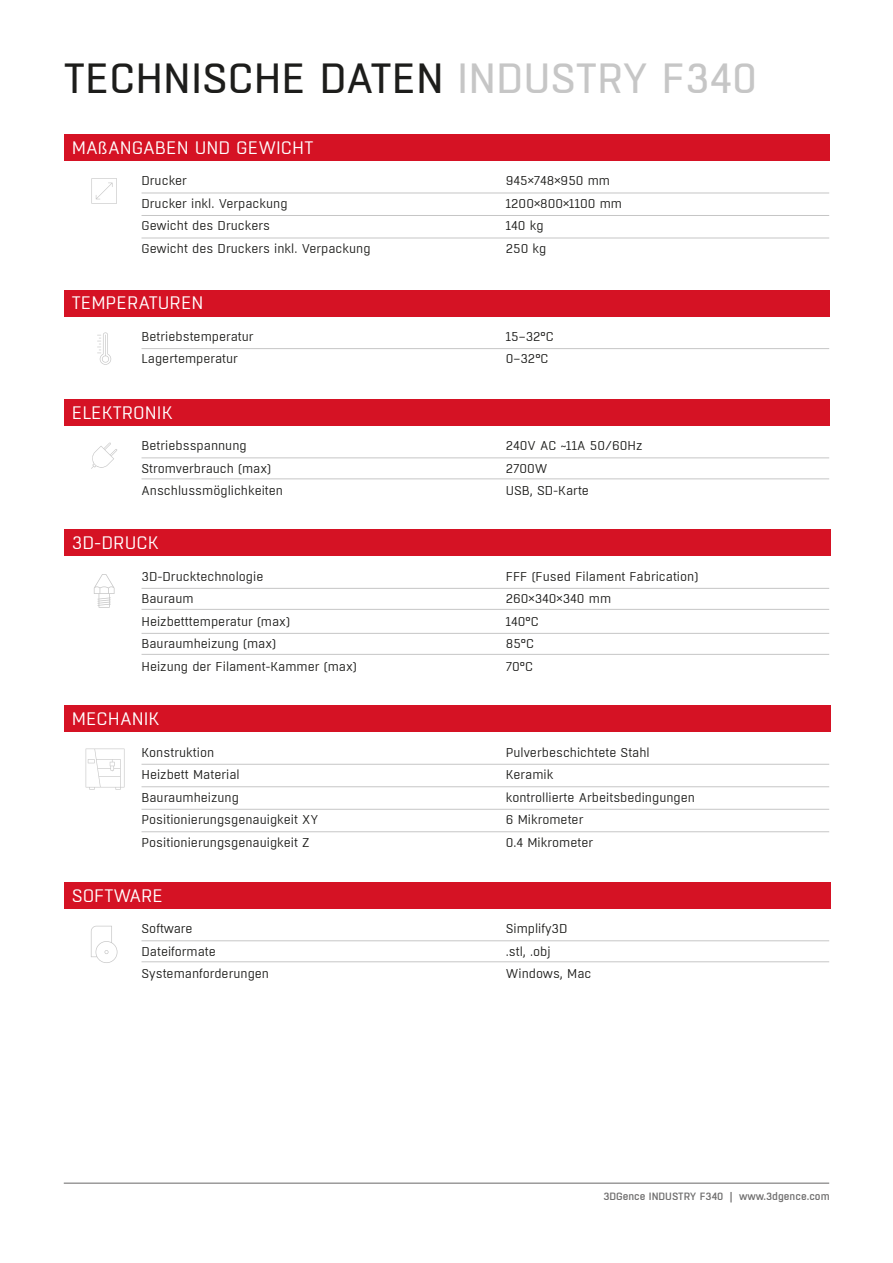
<style>
.page{position:relative;width:893px;height:1263px;background:#fff}
.page>*{position:absolute;margin:0;border:0;box-sizing:border-box;transform-origin:0 0}
.t1{font:42px "Boxed";color:#1d1d1b}
.t2{font:18px "Boxed";color:#fff}
.t3{font:12.75px/22.5px "Boxed";color:#1d1d1b}
.t4{font:500 10.5px "Boxed";color:#706f6f}
.s1{color:#c6c6c6}
</style>
<div class="page">
<svg style="left:91px;top:178px;width:26px;height:26px"></svg>
<div style="left:64px;top:134px;width:765px;height:26px;background:#d51224"></div>
<hr style="left:142px;top:193px;width:687px;height:1px;background:#c6c6c6">
<hr style="left:142px;top:215px;width:687px;height:1px;background:#c6c6c6">
<hr style="left:142px;top:238px;width:687px;height:1px;background:#c6c6c6">
<div style="left:64px;top:290px;width:765px;height:26px;background:#d51224"></div>
<hr style="left:142px;top:348px;width:687px;height:1px;background:#c6c6c6">
<div style="left:64px;top:399px;width:765px;height:26px;background:#d51224"></div>
<hr style="left:142px;top:458px;width:687px;height:1px;background:#c6c6c6">
<hr style="left:142px;top:479px;width:687px;height:1px;background:#c6c6c6">
<div style="left:64px;top:530px;width:766px;height:26px;background:#d51224"></div>
<hr style="left:142px;top:588px;width:687px;height:1px;background:#c6c6c6">
<hr style="left:142px;top:609px;width:687px;height:1px;background:#c6c6c6">
<hr style="left:142px;top:633px;width:687px;height:1px;background:#c6c6c6">
<hr style="left:142px;top:654px;width:687px;height:1px;background:#c6c6c6">
<div style="left:64px;top:706px;width:766px;height:26px;background:#d51224"></div>
<hr style="left:142px;top:764px;width:687px;height:1px;background:#c6c6c6">
<hr style="left:142px;top:786px;width:687px;height:1px;background:#c6c6c6">
<hr style="left:142px;top:809px;width:687px;height:1px;background:#c6c6c6">
<hr style="left:142px;top:831px;width:687px;height:1px;background:#c6c6c6">
<div style="left:64px;top:882px;width:766px;height:26px;background:#d51224"></div>
<hr style="left:142px;top:940px;width:687px;height:1px;background:#c6c6c6">
<hr style="left:142px;top:961px;width:687px;height:1px;background:#c6c6c6">
<svg style="left:97px;top:332px;width:14px;height:33px"></svg>
<svg style="left:91px;top:926px;width:26px;height:37px"></svg>
<svg style="left:94px;top:574px;width:21px;height:34px"></svg>
<svg style="left:91px;top:443px;width:26px;height:26px"></svg>
<svg style="left:86px;top:748px;width:39px;height:42px"></svg>
<hr style="left:64px;top:1182px;width:765px;height:2px;background:#706f6f">
<h1 class="t1" style="left:64px;top:52px;width:695px">TECHNISCHE DATEN <span class="s1">INDUSTRY F340</span></h1>
<h2 class="t2" style="left:72px;top:136px;width:243px">MAßANGABEN UND GEWICHT</h2>
<p class="t3" style="left:142px;top:170px;width:231px">Drucker<br>Drucker inkl. Verpackung<br>Gewicht des Druckers<br>Gewicht des Druckers inkl. Verpackung</p>
<h2 class="t2" style="left:72px;top:292px;width:133px">TEMPERATUREN</h2>
<p class="t3" style="left:506px;top:170px;width:118px">945×748×950 mm<br>1200×800×1100 mm<br>140 kg<br>250 kg</p>
<p class="t3" style="left:142px;top:325px;width:114px">Betriebstemperatur<br>Lagertemperatur</p>
<p class="t3" style="left:506px;top:325px;width:50px">15–32°C<br>0–32°C</p>
<h2 class="t2" style="left:72px;top:401px;width:103px">ELEKTRONIK</h2>
<p class="t3" style="left:142px;top:435px;width:143px">Betriebsspannung<br>Stromverbrauch (max)<br>Anschlussmöglichkeiten</p>
<p class="t3" style="left:506px;top:435px;width:138px">240V AC ~11A 50/60Hz<br>2700W<br>USB, SD-Karte</p>
<h2 class="t2" style="left:72px;top:532px;width:89px">3D-DRUCK</h2>
<p class="t3" style="left:142px;top:565px;width:217px">3D-Drucktechnologie<br>Bauraum<br>Heizbetttemperatur (max)<br>Bauraumheizung (max)<br>Heizung der Filament-Kammer (max)</p>
<p class="t3" style="left:506px;top:565px;width:194px">FFF (Fused Filament Fabrication)<br>260×340×340 mm<br>140°C<br>85°C<br>70°C</p>
<h2 class="t2" style="left:72px;top:707px;width:89px">MECHANIK</h2>
<p class="t3" style="left:142px;top:741px;width:178px">Konstruktion<br>Heizbett Material<br>Bauraumheizung<br>Positionierungsgenauigkeit XY<br>Positionierungsgenauigkeit Z</p>
<p class="t3" style="left:506px;top:741px;width:191px">Pulverbeschichtete Stahl<br>Keramik<br>kontrollierte Arbeitsbedingungen<br>6 Mikrometer<br>0.4 Mikrometer</p>
<h2 class="t2" style="left:72px;top:884px;width:93px">SOFTWARE</h2>
<p class="t3" style="left:142px;top:917px;width:129px">Software<br>Dateiformate<br>Systemanforderungen</p>
<p class="t3" style="left:506px;top:917px;width:87px">Simplify3D<br>.stl, .obj<br>Windows, Mac</p>
<p class="t4" style="left:603px;top:1189px;width:228px">3DGence INDUSTRY F340 | www.3dgence.com</p>
</div>
